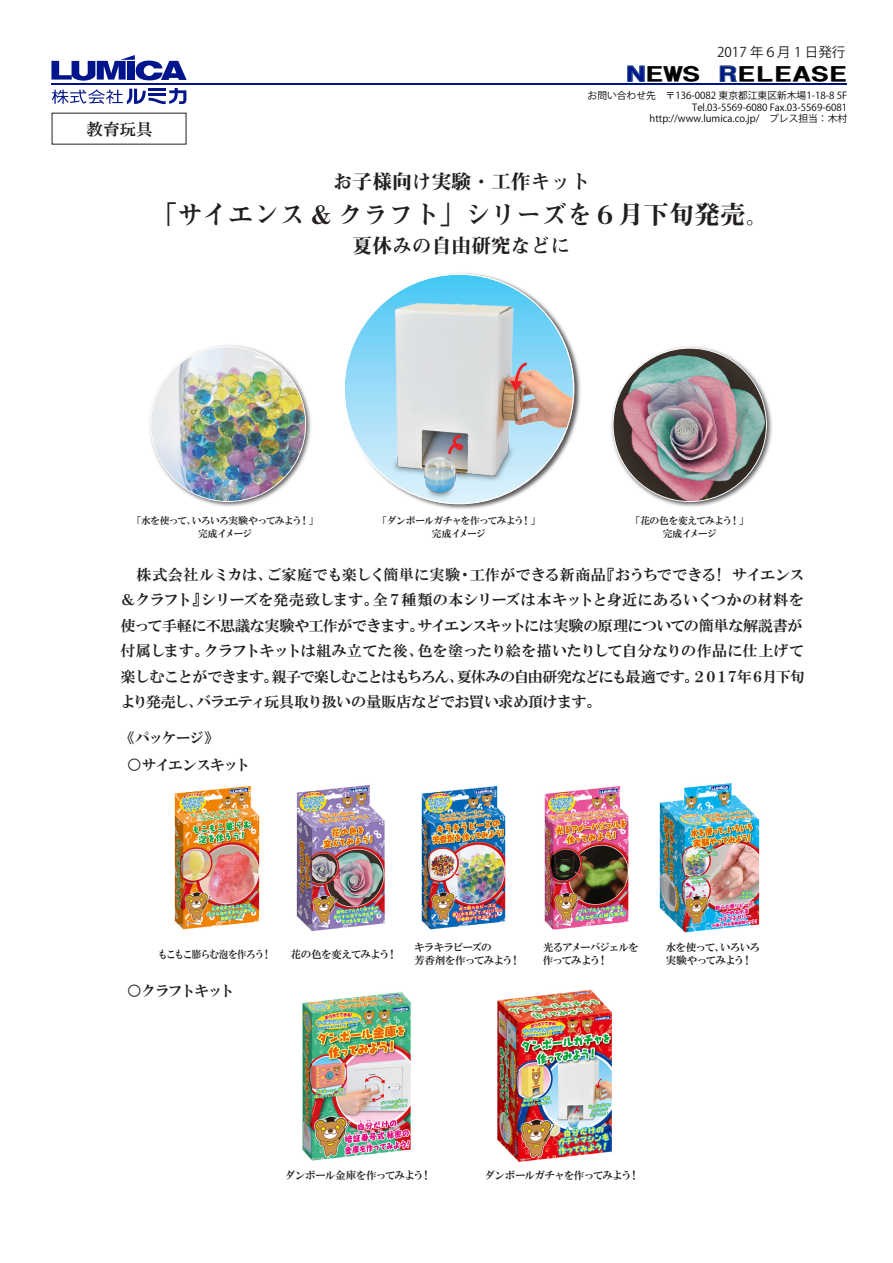
<style>
.page{position:relative;width:893px;height:1263px;background:#fff}
.page>*{position:absolute;margin:0;border:0;box-sizing:border-box;transform-origin:0 0}
.t1{font:25.5px "Midashi Min Pro MA31";color:#231f20}
.t2{font:19.8px "Midashi Min Pro MA31";color:#231f20}
.t3{font:19.35px "HG Soei Kakugothic UB";letter-spacing:-.04em;color:#030303;scale:2.07 1}
.t4{font:16.5px "HG Mincho E";color:#231f20}
.t5{font:15px/25.5px "HG Mincho E";letter-spacing:-.03em;color:#231f20}
.t6{font:14.4px "HG Mincho E";letter-spacing:-.065em;color:#231f20}
.t7{font:13.5px "Koz Go Pr 6 N";color:#231f20}
.t8{font:10.5px/12.8px "HG Mincho E";letter-spacing:-.065em;color:#231f20}
.t9{font:10.5px "HG Mincho E";letter-spacing:-.045em;color:#231f20}
.t10{font:10.5px "HG Mincho E";letter-spacing:-.045em;color:#231f20;scale:.9 1}
.t11{font:9.75px/12px "Koz Go Pr 6 N";color:#030303;text-align:right}
.t12{font:9.75px/12.8px "HG Mincho E";letter-spacing:-.065em;color:#231f20;text-align:center}
.s1{color:#00148b}
.s2{font-family:"Koz Go Pro"}
</style>
<div class="page">
<hr style="left:51px;top:83px;width:796px;height:2px;background:#00148b">
<svg style="left:51px;top:55px;width:136px;height:26px"></svg>
<svg style="left:52px;top:88px;width:134px;height:16px"></svg>
<svg style="left:627px;top:65px;width:18px;height:17px"></svg>
<svg style="left:719px;top:65px;width:18px;height:17px"></svg>
<img style="left:296px;top:784px;width:89px;height:148px">
<img style="left:421px;top:785px;width:85px;height:145px">
<img style="left:544px;top:785px;width:85px;height:145px">
<img style="left:174px;top:785px;width:86px;height:145px">
<img style="left:150px;top:345px;width:161px;height:162px">
<img style="left:151px;top:347px;width:155px;height:154px;border-radius:77px">
<img style="left:613px;top:346px;width:159px;height:161px">
<img style="left:613px;top:348px;width:153px;height:153px;border-radius:77px">
<img style="left:659px;top:783px;width:101px;height:150px">
<img style="left:302px;top:992px;width:109px;height:169px">
<img style="left:497px;top:989px;width:115px;height:173px">
<img style="left:429px;top:273px;width:184px;height:236px">
<svg style="left:344px;top:274px;width:230px;height:230px;background:#5acdf5"></svg>
<img style="left:346px;top:299px;width:228px;height:205px">
<svg style="left:510px;top:361px;width:19px;height:31px"></svg>
<svg style="left:446px;top:433px;width:20px;height:24px"></svg>
<p class="t7" style="left:717px;top:45px;width:130px">2017 年６月 1 日発行</p>
<p class="t4" style="left:86px;top:121px;width:67px">教育玩具</p>
<p class="t3" style="left:626px;top:64px;width:109px"><span class="s1">N</span>EWS <span class="s1">R</span>ELEASE</p>
<p class="t11" style="left:558px;top:90px;width:290px"><span class="s2">　　　お問い合わせ先　</span>〒136-0082 東京都江東区新木場1-18-8 5F<br>Tel.03-5569-6080 Fax.03-5569-6081</p>
<p class="t11" style="left:650px;top:113px;width:199px">http://www.lumica.co.jp/　プレス担当：木村</p>
<h2 class="t2" style="left:333px;top:166px;width:259px">お子様向け実験・工作キット</h2>
<h1 class="t1" style="left:152px;top:195px;width:621px">「サイエンス &amp; クラフト」シリーズを６月下旬発売。</h1>
<h2 class="t2" style="left:353px;top:230px;width:219px">夏休みの自由研究などに</h2>
<p class="t12" style="left:131px;top:514px;width:189px">「水を使って、いろいろ実験やってみよう！」完成イメージ</p>
<p class="t12" style="left:377px;top:514px;width:165px">「ダンボールガチャを作ってみよう！」完成イメージ</p>
<p class="t12" style="left:630px;top:514px;width:120px">「花の色を変えてみよう！」完成イメージ</p>
<p class="t5" style="left:121px;top:562px;width:686px">　株式会社ルミカは、ご家庭でも楽しく簡単に実験・工作ができる新商品『おうちでできる! サイエンス＆クラフト』シリーズを発売致します。全７種類の本シリーズは本キットと身近にあるいくつかの材料を使って手軽に不思議な実験や工作ができます。サイエンスキットには実験の原理についての簡単な解説書が付属します。クラフトキットは組み立てた後、色を塗ったり絵を描いたりして自分なりの作品に仕上げて楽しむことができます。親子で楽しむことはもちろん、夏休みの自由研究などにも最適です。２０１７年６月下旬より発売し、バラエティ玩具取り扱いの量販店などでお買い求め頂けます。</p>
<p class="t6" style="left:120px;top:730px;width:101px">《パッケージ》</p>
<p class="t6" style="left:127px;top:757px;width:124px">○サイエンスキット</p>
<p class="t10" style="left:158px;top:949px;width:127px">もこもこ膨らむ泡を作ろう！</p>
<p class="t8" style="left:543px;top:941px;width:98px">光るアメーバジェルを作ってみよう！</p>
<p class="t8" style="left:666px;top:941px;width:96px">水を使って、いろいろ実験やってみよう！</p>
<p class="t8" style="left:414px;top:941px;width:108px">キラキラビーズの<br>芳香剤を作ってみよう！</p>
<p class="t8" style="left:290px;top:948px;width:108px">花の色を変えてみよう！</p>
<p class="t6" style="left:127px;top:983px;width:108px">○クラフトキット</p>
<p class="t9" style="left:285px;top:1170px;width:148px">ダンボール金庫を作ってみよう！</p>
<p class="t8" style="left:485px;top:1169px;width:156px">ダンボールガチャを作ってみよう！</p>
</div>
